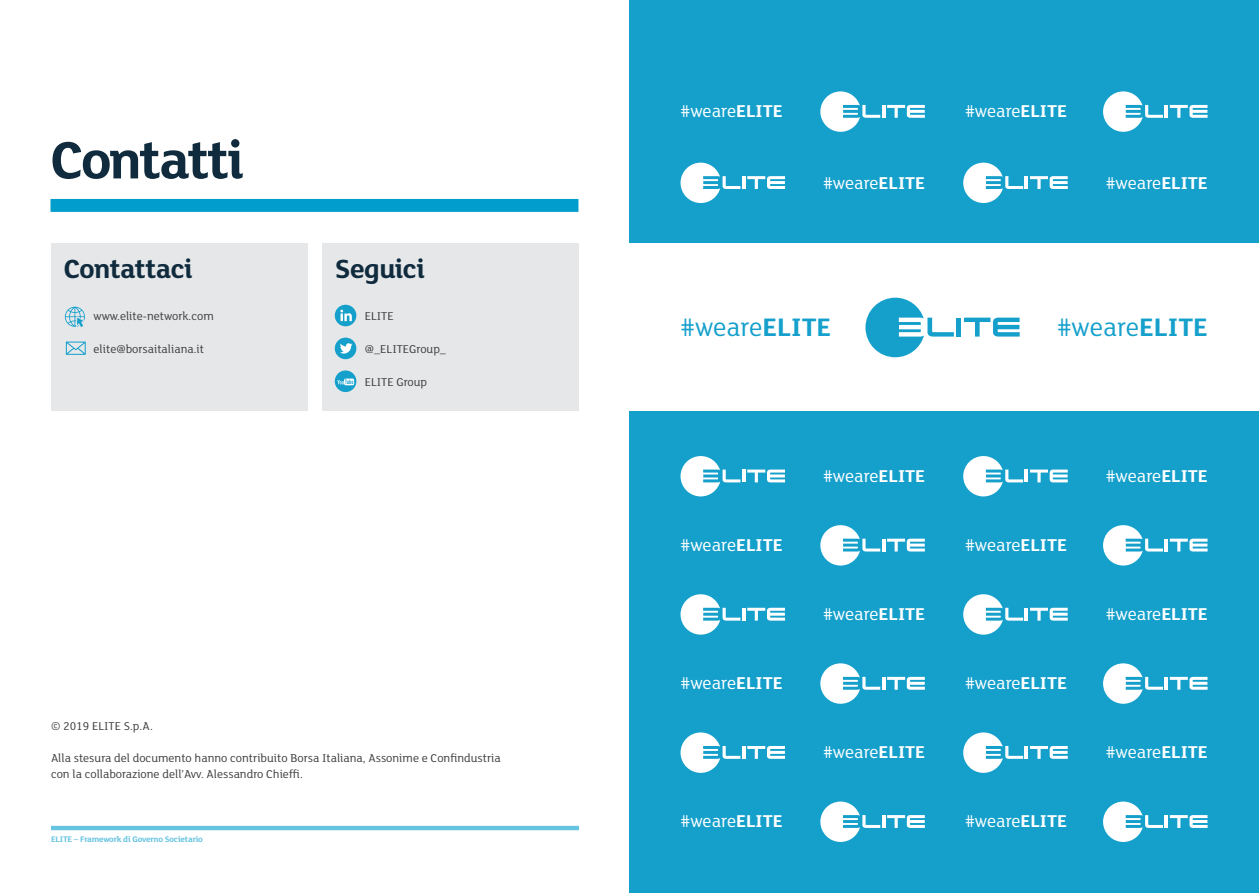
<style>
.page{position:relative;width:1259px;height:893px;background:#fff}
.page>*{position:absolute;margin:0;border:0;box-sizing:border-box;transform-origin:0 0}
.t1{font:700 56.85px "FS Lola";letter-spacing:-.04em;color:#0f2b3d}
.t2{font:700 28.5px "FS Lola";letter-spacing:-.02em;color:#0f2b3d}
.t3{font:27.6px "FS Lola";color:#15a0cc}
.t4{font:18.6px "FS Lola";color:#fff}
.t5{font:12.3px/16px "FS Lola";color:#3e3e3f}
.t6{font:700 8.85px "FS Lola";letter-spacing:-.02em;color:#66c4e1}
.s1{font-weight:700}
</style>
<div class="page">
<div style="left:629px;top:0;width:630px;height:893px;background:#15a0cc"></div>
<div style="left:50px;top:199px;width:528px;height:13px;background:#009dcd"></div>
<hr style="left:51px;top:826px;width:528px;height:4px;background:#66c4e1">
<div style="left:51px;top:244px;width:256px;height:167px;background:#e6e7e9"></div>
<div style="left:322px;top:244px;width:256px;height:167px;background:#e6e7e9"></div>
<div style="left:629px;top:244px;width:630px;height:167px;background:#fff"></div>
<svg style="left:65px;top:306px;width:20px;height:21px"></svg>
<svg style="left:66px;top:342px;width:20px;height:13px"></svg>
<div style="left:335px;top:338px;width:21px;height:21px;background:#15a0cc;border-radius:50%"></div>
<div style="left:335px;top:370px;width:21px;height:22px;background:#15a0cc;border-radius:50%"></div>
<svg style="left:340px;top:343px;width:12px;height:11px"></svg>
<svg style="left:337px;top:378px;width:17px;height:7px"></svg>
<svg style="left:865px;top:298px;width:89px;height:59px"></svg>
<div style="left:956px;top:318px;width:5px;height:19px;background:#15a0cc"></div>
<svg style="left:964px;top:318px;width:55px;height:19px"></svg>
<svg style="left:680px;top:456px;width:105px;height:40px"></svg>
<svg style="left:963px;top:456px;width:104px;height:40px"></svg>
<svg style="left:680px;top:594px;width:105px;height:41px"></svg>
<svg style="left:963px;top:594px;width:104px;height:41px"></svg>
<svg style="left:680px;top:163px;width:105px;height:40px"></svg>
<svg style="left:963px;top:163px;width:104px;height:40px"></svg>
<svg style="left:680px;top:732px;width:105px;height:41px"></svg>
<svg style="left:963px;top:732px;width:104px;height:41px"></svg>
<svg style="left:820px;top:525px;width:105px;height:41px"></svg>
<svg style="left:1103px;top:525px;width:104px;height:41px"></svg>
<svg style="left:820px;top:91px;width:105px;height:41px"></svg>
<svg style="left:1103px;top:91px;width:104px;height:41px"></svg>
<svg style="left:820px;top:663px;width:105px;height:41px"></svg>
<svg style="left:1103px;top:663px;width:104px;height:41px"></svg>
<svg style="left:820px;top:802px;width:105px;height:40px"></svg>
<svg style="left:1103px;top:802px;width:104px;height:40px"></svg>
<div style="left:335px;top:305px;width:21px;height:21px;background:#15a0cc;border-radius:50%"></div>
<svg style="left:340px;top:310px;width:12px;height:11px"></svg>
<h1 class="t1" style="left:50px;top:121px;width:195px">Contatti</h1>
<h2 class="t2" style="left:64px;top:249px;width:131px">Contattaci</h2>
<p class="t5" style="left:94px;top:307px;width:122px">www.elite-network.com</p>
<p class="t5" style="left:94px;top:340px;width:112px">elite@borsaitaliana.it</p>
<h2 class="t2" style="left:335px;top:249px;width:92px">Seguici</h2>
<p class="t5" style="left:365px;top:307px;width:30px">ELITE</p>
<p class="t5" style="left:365px;top:340px;width:83px">@_ELITEGroup_</p>
<p class="t5" style="left:365px;top:374px;width:64px">ELITE Group</p>
<p class="t5" style="left:51px;top:717px;width:103px">© 2019 ELITE S.p.A.</p>
<p class="t5" style="left:51px;top:750px;width:451px">Alla stesura del documento hanno contribuito Borsa Italiana, Assonime e Confindustria con la collaborazione dell’Avv. Alessandro Chieffi.</p>
<p class="t6" style="left:51px;top:833px;width:153px">ELITE – Framework di Governo Societario</p>
<h3 class="t4" style="left:680px;top:99px;width:104px">#weare<span class="s1">ELITE</span></h3>
<h3 class="t4" style="left:965px;top:99px;width:104px">#weare<span class="s1">ELITE</span></h3>
<h3 class="t4" style="left:823px;top:170px;width:104px">#weare<span class="s1">ELITE</span></h3>
<h3 class="t4" style="left:1105px;top:170px;width:104px">#weare<span class="s1">ELITE</span></h3>
<h3 class="t3" style="left:680px;top:309px;width:152px">#weare<span class="s1">ELITE</span></h3>
<h3 class="t3" style="left:1057px;top:309px;width:152px">#weare<span class="s1">ELITE</span></h3>
<h3 class="t4" style="left:823px;top:464px;width:104px">#weare<span class="s1">ELITE</span></h3>
<h3 class="t4" style="left:1105px;top:464px;width:104px">#weare<span class="s1">ELITE</span></h3>
<h3 class="t4" style="left:680px;top:533px;width:104px">#weare<span class="s1">ELITE</span></h3>
<h3 class="t4" style="left:965px;top:533px;width:104px">#weare<span class="s1">ELITE</span></h3>
<h3 class="t4" style="left:823px;top:602px;width:104px">#weare<span class="s1">ELITE</span></h3>
<h3 class="t4" style="left:1105px;top:602px;width:104px">#weare<span class="s1">ELITE</span></h3>
<h3 class="t4" style="left:680px;top:671px;width:104px">#weare<span class="s1">ELITE</span></h3>
<h3 class="t4" style="left:965px;top:671px;width:104px">#weare<span class="s1">ELITE</span></h3>
<h3 class="t4" style="left:823px;top:740px;width:104px">#weare<span class="s1">ELITE</span></h3>
<h3 class="t4" style="left:1105px;top:740px;width:104px">#weare<span class="s1">ELITE</span></h3>
<h3 class="t4" style="left:680px;top:809px;width:104px">#weare<span class="s1">ELITE</span></h3>
<h3 class="t4" style="left:965px;top:809px;width:104px">#weare<span class="s1">ELITE</span></h3>
</div>
